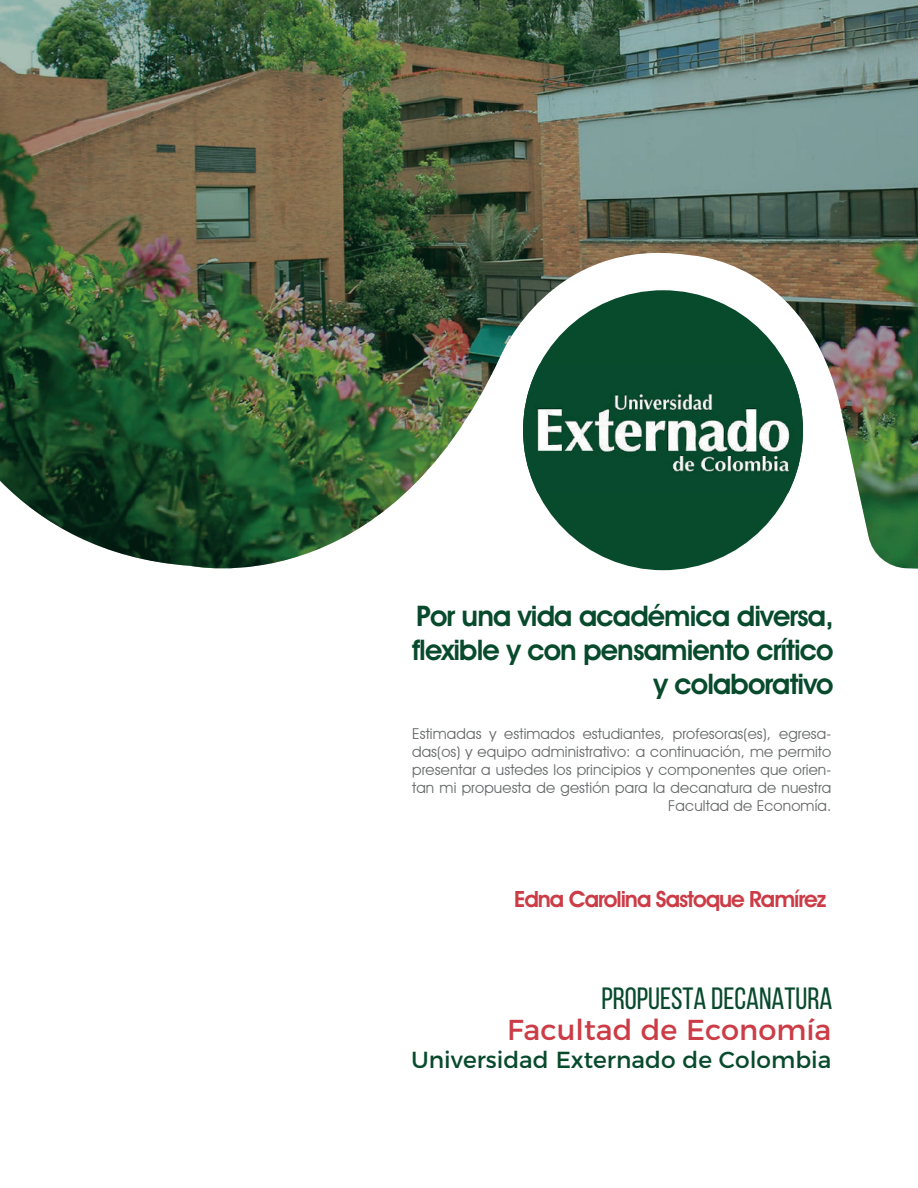
<style>
.page{position:relative;width:918px;height:1188px;background:#fff}
.page>*{position:absolute;margin:0;border:0;box-sizing:border-box;transform-origin:0 0}
.t1{font:30.75px "Bebas Neue";color:#084a2c}
.t2{font:28.8px "Montserrat";color:#cc3c46}
.t3{font:600 28.5px/34.2px "Avant Garde IT Cby BT";letter-spacing:-.03em;color:#084a2c;text-align:right}
.t4{font:23.25px "Montserrat";color:#084a2c}
.t5{font:600 22.5px "Avant Garde IT Cby BT";letter-spacing:-.045em;color:#cc3c46}
.t6{font:15px/18px "Avant Garde IT Cby BT";letter-spacing:.01em;color:#67696a;text-align:right}
</style>
<div class="page">
<img style="left:0;top:0;width:918px;height:569px">
<div style="left:523px;top:290px;width:280px;height:280px;background:#084a2c;border-radius:50%"></div>
<img style="left:523px;top:364px;width:280px;height:129px">
<h3 class="t3" style="left:412px;top:598px;width:423px">Por una vida académica diversa, flexible y con pensamiento crítico y colaborativo</h3>
<p class="t6" style="left:412px;top:724px;width:421px">Estimadas y estimados estudiantes, profesoras(es), egresa&shy;das(os) y equipo administrativo: a continuación, me permito presentar a ustedes los principios y componentes que orien&shy;tan mi propuesta de gestión para la decanatura de nuestra Facultad de Economía.</p>
<h3 class="t5" style="left:514px;top:885px;width:313px">Edna Carolina Sastoque Ramírez</h3>
<h1 class="t1" style="left:601px;top:981px;width:233px">PROPUESTA DECANATURA</h1>
<h2 class="t2" style="left:507px;top:1007px;width:326px">Facultad de Economía</h2>
<h3 class="t4" style="left:411px;top:1042px;width:422px">Universidad Externado de Colombia</h3>
</div>
